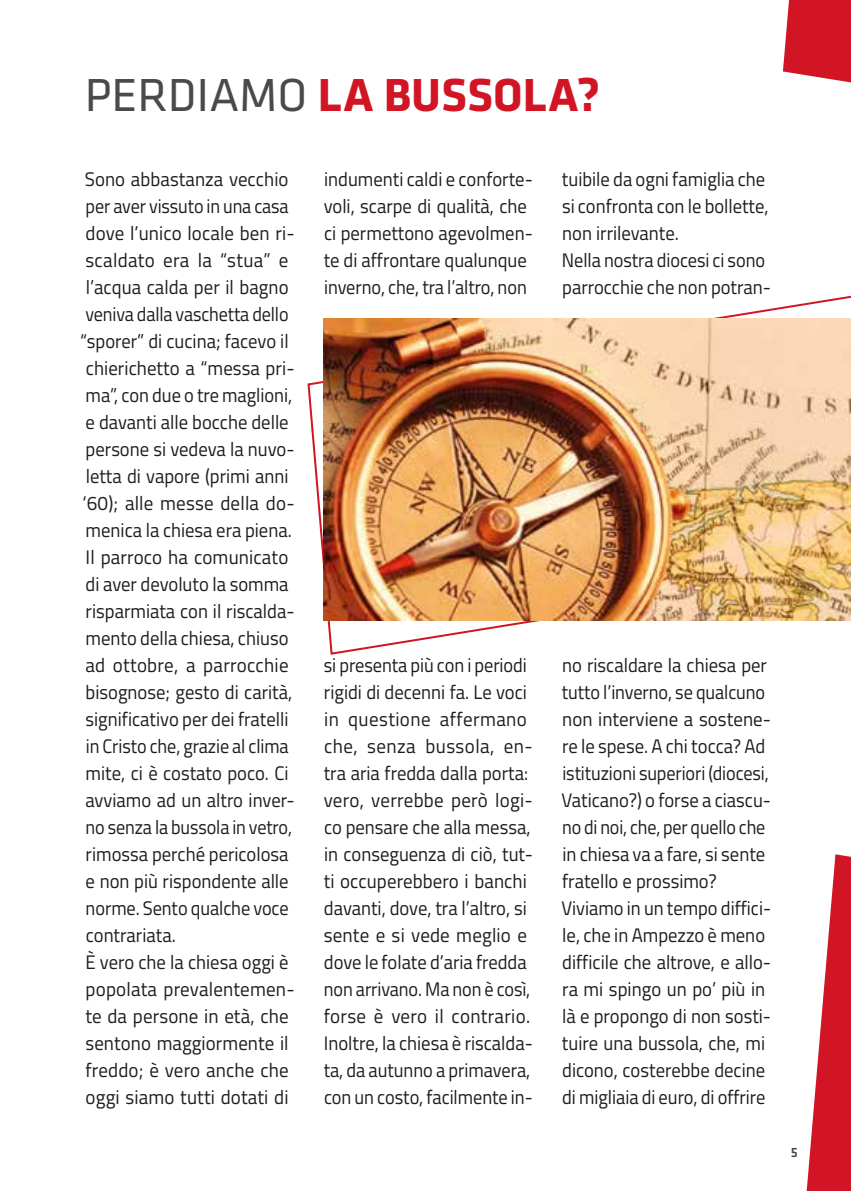
<style>
.page{position:relative;width:851px;height:1191px;background:#fff}
.page>*{position:absolute;margin:0;border:0;box-sizing:border-box;transform-origin:0 0}
.t1{font:700 48px "Klavika";color:#d11525}
.t2{font:19.6px/27px "Titillium Web";color:#1d1d1b;scale:.96 1}
.t3{font:19.6px/27px "Titillium Web";color:#1d1d1b;scale:.95 1}
.t4{font:19.6px/27px "Titillium Web";color:#1d1d1b;scale:.94 1}
.t5{font:500 14px "Klavika";color:#4a4a49}
.s1{font-weight:400;color:#4a4a49}
</style>
<div class="page">
<svg style="left:307px;top:296px;width:543px;height:359px"></svg>
<img style="left:323px;top:318px;width:527px;height:303px">
<svg style="left:806px;top:854px;width:44px;height:337px"></svg>
<svg style="left:783px;top:0;width:67px;height:82px"></svg>
<h1 class="t1" style="left:85px;top:69px;width:516px"><span class="s1">PERDIAMO</span> LA BUSSOLA?</h1>
<p class="t2" style="left:80px;top:164px;width:225px">Sono abbastanza vecchio per aver vissuto in una casa dove l’unico locale ben ri&shy;scaldato era la “stua” e l’acqua calda per il bagno veniva dalla vaschetta dello “sporer” di cucina; facevo il chierichetto a “messa pri&shy;ma”, con due o tre maglioni, e davanti alle bocche delle persone si vedeva la nuvo&shy;letta di vapore (primi anni ‘60); alle messe della do&shy;menica la chiesa era piena.<br>Il parroco ha comunicato di aver devoluto la somma risparmiata con il riscalda&shy;mento della chiesa, chiuso ad ottobre, a parrocchie bisognose; gesto di carità, significativo per dei fratelli in Cristo che, grazie al clima mite, ci è costato poco. Ci avviamo ad un altro inver&shy;no senza la bussola in vetro, rimossa perché pericolosa e non più rispondente alle norme. Sento qualche voce contrariata.<br>È vero che la chiesa oggi è popolata prevalentemen&shy;te da persone in età, che sentono maggiormente il freddo; è vero anche che oggi siamo tutti dotati di</p>
<p class="t3" style="left:323px;top:164px;width:222px">indumenti caldi e conforte&shy;voli, scarpe di qualità, che ci permettono agevolmen&shy;te di affrontare qualunque inverno, che, tra l’altro, non</p>
<p class="t4" style="left:323px;top:650px;width:224px">si presenta più con i periodi rigidi di decenni fa. Le voci in questione affermano che, senza bussola, en&shy;tra aria fredda dalla porta: vero, verrebbe però logi&shy;co pensare che alla messa, in conseguenza di ciò, tut&shy;ti occuperebbero i banchi davanti, dove, tra l’altro, si sente e si vede meglio e dove le folate d’aria fredda non arrivano. Ma non è così, forse è vero il contrario.<br>Inoltre, la chiesa è riscalda&shy;ta, da autunno a primavera, con un costo, facilmente in-</p>
<p class="t3" style="left:562px;top:164px;width:222px">tuibile da ogni famiglia che si confronta con le bollette, non irrilevante.<br>Nella nostra diocesi ci sono parrocchie che non potran-</p>
<p class="t3" style="left:561px;top:650px;width:222px">no riscaldare la chiesa per tutto l’inverno, se qualcuno non interviene a sostene&shy;re le spese. A chi tocca? Ad istituzioni superiori (diocesi,<br>Vaticano?) o forse a ciascu&shy;no di noi, che, per quello che in chiesa va a fare, si sente fratello e prossimo?<br>Viviamo in un tempo diffici&shy;le, che in Ampezzo è meno difficile che altrove, e allo&shy;ra mi spingo un po’ più in là e propongo di non sosti&shy;tuire una bussola, che, mi dicono, costerebbe decine di migliaia di euro, di offrire</p>
<p class="t5" style="left:790px;top:1144px;width:9px">5</p>
</div>
